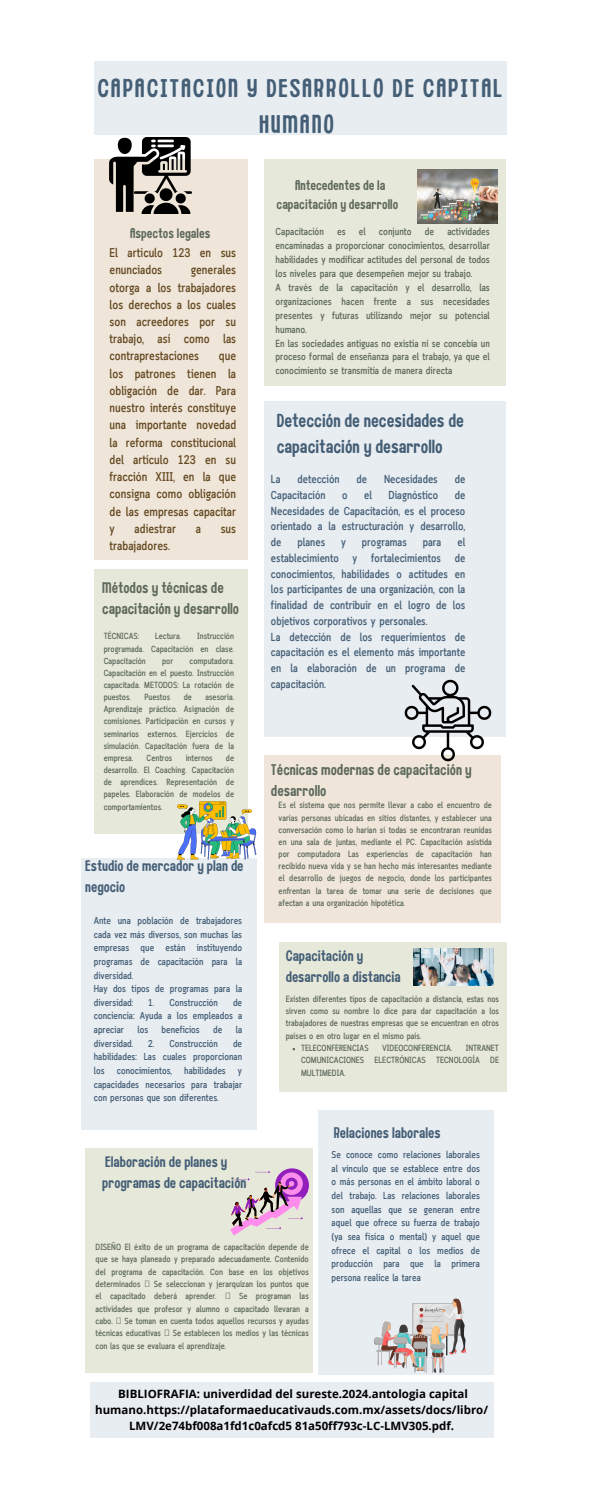
<style>
.page{position:relative;width:600px;height:1500px;background:#fff}
.page>*{position:absolute;margin:0;border:0;box-sizing:border-box;transform-origin:0 0}
.t1{font:25.6px/35.8px "Childling";letter-spacing:.07em;color:#445e76;text-align:center}
.t2{font:18.9px/25.9px "Childling";color:#445e76}
.t3{font:15.6px/21.4px "Childling";color:#5e695d}
.t4{font:15.3px/20.9px "Childling";color:#445e76}
.t5{font:13.9px/19px "Childling";color:#5e695d;text-align:center}
.t6{font:600 12.7px/17.2px "Cloud Cond";color:#664a23;text-align:justify}
.t7{font:600 11.6px/15.8px "Cloud Cond";color:#445e76;text-align:justify}
.t8{font:700 11.5px/16px "Open Sans";color:#000;text-align:center}
.t9{font:600 10.3px/14px "Cloud Cond";color:#5e695d;text-align:justify}
.t10{font:600 10px/13.6px "Cloud Cond";color:#445e76;text-align:justify}
.t11{font:600 9px/12.3px "Cloud Cond";color:#5e695d;text-align:justify}
.t12{font:600 8.9px/12.1px "Cloud Cond";color:#5e695d;text-align:justify}
</style>
<div class="page">
<div style="left:94px;top:160px;width:153px;height:400px;background:#efe6d9"></div>
<div style="left:264px;top:160px;width:242px;height:226px;background:#e6e8d9"></div>
<div style="left:264px;top:401px;width:242px;height:335px;background:#e8edf1"></div>
<div style="left:94px;top:569px;width:153px;height:265px;background:#e6e8d9"></div>
<div style="left:264px;top:756px;width:237px;height:167px;background:#efe6d9"></div>
<div style="left:279px;top:942px;width:227px;height:150px;background:#e6e8d9"></div>
<div style="left:81px;top:858px;width:176px;height:271px;background:#e8edf1"></div>
<div style="left:94px;top:61px;width:412px;height:74px;background:#e8edf1"></div>
<div style="left:85px;top:1149px;width:227px;height:224px;background:#e6e8d9"></div>
<div style="left:318px;top:1111px;width:175px;height:264px;background:#e8edf1"></div>
<img style="left:110px;top:137px;width:82px;height:77px">
<img style="left:404px;top:680px;width:88px;height:82px">
<img style="left:374px;top:1298px;width:91px;height:75px">
<svg style="left:230px;top:1168px;width:79px;height:68px"></svg>
<img style="left:177px;top:801px;width:79px;height:59px">
<img style="left:417px;top:169px;width:81px;height:54px">
<img style="left:413px;top:948px;width:80px;height:38px">
<div style="left:90px;top:1382px;width:403px;height:56px;background:#e8edf1"></div>
<p class="t1" style="left:97px;top:71px;width:407px">CAPACITACION Y DESARROLLO DE CAPITAL<br>HUMANO</p>
<h6 class="t5" style="left:130px;top:225px;width:82px">Aspectos legales</h6>
<p class="t6" style="left:110px;top:245px;width:128px">El articulo 123 en sus enunciados</p>
<p class="t6" style="left:110px;top:262px;width:128px;text-indent:81px">generales otorga a los trabajadores los derechos a los cuales son acreedores por su trabajo, así como las contraprestaciones</p>
<p class="t6" style="left:110px;top:349px;width:128px;text-indent:109px">que los patrones tienen la obligación de dar. Para nuestro interés constituye una importante novedad la reforma constitucional del artículo 123 en su fracción XIII, en la que consigna como obligación de las empresas capacitar y</p>
<p class="t6" style="left:135px;top:521px;width:43px">adiestrar</p>
<p class="t6" style="left:196px;top:521px;width:7px">a</p>
<p class="t6" style="left:221px;top:521px;width:17px">sus</p>
<p class="t6" style="left:110px;top:538px;width:62px">trabajadores.</p>
<p class="t3" style="left:102px;top:577px;width:138px">Métodos y técnicas de capacitación y desarrollo</p>
<p class="t12" style="left:104px;top:631px;width:37px">TÉCNICAS:</p>
<p class="t12" style="left:155px;top:631px;width:27px">Lectura.</p>
<p class="t12" style="left:104px;top:631px;width:132px;text-indent:93px">Instrucción programada. Capacitación en clase.<br>Capacitación</p>
<p class="t12" style="left:104px;top:655px;width:132px;text-indent:86px">computadora.<br>Capacitación en el puesto. Instrucción capacitada. METODOS: La rotación de puestos.</p>
<p class="t12" style="left:162px;top:655px;width:13px">por</p>
<p class="t12" style="left:144px;top:692px;width:27px">Puestos</p>
<p class="t12" style="left:184px;top:692px;width:10px">de</p>
<p class="t12" style="left:104px;top:692px;width:132px;text-indent:102px">asesoría.<br>Aprendizaje práctico. Asignación de comisiones. Participación en cursos y seminarios externos. Ejercicios de simulación. Capacitación fuera de la empresa.</p>
<p class="t12" style="left:104px;top:753px;width:132px;text-indent:122px">de desarrollo. El Coaching. Capacitación de aprendices. Representación de papeles. Elaboración de modelos de comportamientos.</p>
<p class="t12" style="left:146px;top:753px;width:27px">Centros</p>
<p class="t12" style="left:186px;top:753px;width:28px">internos</p>
<p class="t4" style="left:85px;top:856px;width:160px">Estudio de mercador y plan de negocio</p>
<p class="t10" style="left:94px;top:915px;width:150px">Ante una población de trabajadores cada vez más diversos, son muchas las empresas que están instituyendo programas de capacitación para la diversidad.</p>
<p class="t10" style="left:94px;top:983px;width:150px">Hay dos tipos de programas para la diversidad:</p>
<p class="t10" style="left:94px;top:996px;width:150px;text-indent:139px">de conciencia: Ayuda a los empleados a apreciar</p>
<p class="t10" style="left:148px;top:996px;width:71px">1. Construcción</p>
<p class="t10" style="left:137px;top:1024px;width:12px">los</p>
<p class="t10" style="left:162px;top:1024px;width:40px">beneficios</p>
<p class="t10" style="left:213px;top:1024px;width:11px">de</p>
<p class="t10" style="left:236px;top:1024px;width:8px">la</p>
<p class="t10" style="left:94px;top:1037px;width:41px">diversidad.</p>
<p class="t10" style="left:148px;top:1037px;width:71px">2. Construcción</p>
<p class="t10" style="left:94px;top:1037px;width:150px;text-indent:139px">de habilidades: Las cuales proporcionan los conocimientos, habilidades y capacidades necesarios para trabajar con personas que son diferentes.</p>
<p class="t5" style="left:277px;top:177px;width:123px">Antecedentes de la capacitación y desarrollo</p>
<p class="t9" style="left:276px;top:225px;width:50px">Capacitación</p>
<p class="t9" style="left:337px;top:225px;width:10px">es</p>
<p class="t9" style="left:359px;top:225px;width:8px">el</p>
<p class="t9" style="left:379px;top:225px;width:34px">conjunto</p>
<p class="t9" style="left:425px;top:225px;width:11px">de</p>
<p class="t9" style="left:276px;top:225px;width:216px;text-indent:172px">actividades encaminadas a proporcionar conocimientos, desarrollar habilidades y modificar actitudes del personal de todos los niveles para que desempeñen mejor su trabajo.</p>
<p class="t9" style="left:276px;top:281px;width:216px">A través de la capacitación y el desarrollo, las organizaciones hacen frente a sus necesidades presentes y futuras utilizando mejor su potencial humano.</p>
<p class="t9" style="left:276px;top:337px;width:216px">En las sociedades antiguas no existía ni se concebía un proceso formal de enseñanza para el trabajo, ya que el conocimiento se transmitía de manera directa</p>
<h6 class="t2" style="left:277px;top:408px;width:189px">Detección de necesidades de capacitación y desarrollo</h6>
<p class="t7" style="left:271px;top:472px;width:11px">La</p>
<p class="t7" style="left:298px;top:472px;width:43px">detección</p>
<p class="t7" style="left:357px;top:472px;width:12px">de</p>
<p class="t7" style="left:384px;top:472px;width:55px">Necesidades</p>
<p class="t7" style="left:455px;top:472px;width:12px">de</p>
<p class="t7" style="left:271px;top:488px;width:56px">Capacitación</p>
<p class="t7" style="left:342px;top:488px;width:7px">o</p>
<p class="t7" style="left:364px;top:488px;width:9px">el</p>
<p class="t7" style="left:389px;top:488px;width:51px">Diagnóstico</p>
<p class="t7" style="left:271px;top:488px;width:196px;text-indent:184px">de Necesidades de Capacitación, es el proceso orientado a la estructuración y desarrollo, de</p>
<p class="t7" style="left:271px;top:535px;width:196px;text-indent:186px">el establecimiento y fortalecimientos de conocimientos, habilidades o actitudes en los participantes de una organización, con la finalidad de contribuir en el logro de los objetivos corporativos y personales.</p>
<p class="t7" style="left:271px;top:630px;width:196px">La detección de los requerimientos de capacitación es el elemento más importante en la elaboración de un programa de capacitación.</p>
<p class="t7" style="left:298px;top:535px;width:29px">planes</p>
<p class="t7" style="left:341px;top:535px;width:6px">y</p>
<p class="t7" style="left:362px;top:535px;width:46px">programas</p>
<p class="t7" style="left:423px;top:535px;width:20px">para</p>
<p class="t3" style="left:271px;top:759px;width:202px">Técnicas modernas de capacitación y desarrollo</p>
<p class="t11" style="left:279px;top:800px;width:215px">Es el sistema que nos permite llevar a cabo el encuentro de varias personas ubicadas en sitios distantes, y establecer una conversación como lo harían si todas se encontraran reunidas en una sala de juntas, mediante el PC. Capacitación asistida por computadora Las experiencias de capacitación han recibido nueva vida y se han hecho más interesantes mediante el desarrollo de juegos de negocio, donde los participantes enfrentan la tarea de tomar una serie de decisiones que afectan a una organización hipotética.</p>
<p class="t4" style="left:286px;top:946px;width:117px">Capacitación y desarrollo a distancia</p>
<p class="t11" style="left:286px;top:993px;width:215px">Existen diferentes tipos de capacitación a distancia, estas nos sirven como su nombre lo dice para dar capacitación a los trabajadores de nuestras empresas que se encuentran en otros países o en otro lugar en el mismo país.</p>
<p class="t11" style="left:301px;top:1042px;width:69px">TELECONFERENCIAS</p>
<p class="t11" style="left:382px;top:1042px;width:72px">VIDEOCONFERENCIA.</p>
<p class="t11" style="left:301px;top:1042px;width:199px;text-indent:165px">INTRANET COMUNICACIONES ELECTRÓNICAS TECNOLOGÍA DE MULTIMEDIA.</p>
<p class="t4" style="left:102px;top:1152px;width:146px">Elaboración de planes y programas de capacitación</p>
<p class="t11" style="left:96px;top:1241px;width:215px">DISEÑO El éxito de un programa de capacitación depende de que se haya planeado y preparado adecuadamente. Contenido del programa de capacitación. Con base en los objetivos determinados</p>
<p class="t11" style="left:96px;top:1278px;width:215px;text-indent:58px">Se seleccionan y jerarquizan los puntos que el capacitado deberá aprender.</p>
<p class="t11" style="left:96px;top:1291px;width:215px;text-indent:144px">Se programan las actividades que profesor y alumno o capacitado llevaran a cabo.</p>
<p class="t11" style="left:96px;top:1315px;width:215px;text-indent:29px">Se toman en cuenta todos aquellos recursos y ayudas técnicas educativas</p>
<p class="t11" style="left:96px;top:1328px;width:215px;text-indent:77px">Se establecen los medios y las técnicas con las que se evaluara el aprendizaje.</p>
<p class="t4" style="left:334px;top:1123px;width:108px">Relaciones laborales</p>
<p class="t10" style="left:332px;top:1149px;width:150px">Se conoce como relaciones laborales al vínculo que se establece entre dos o más personas en el ámbito laboral o del trabajo. Las relaciones laborales son aquellas que se generan entre aquel que ofrece su fuerza de trabajo (ya sea física o mental) y aquel que ofrece el capital o los medios de producción para que la primera persona realice la tarea</p>
<p class="t8" style="left:95px;top:1385px;width:394px">BIBLIOFRAFIA: univerdidad del sureste.2024.antologia capital humano.https://plataformaeducativauds.com.mx/assets/docs/libro/<br>LMV/2e74bf008a1fd1c0afcd5 81a50ff793c-LC-LMV305.pdf.</p>
</div>
